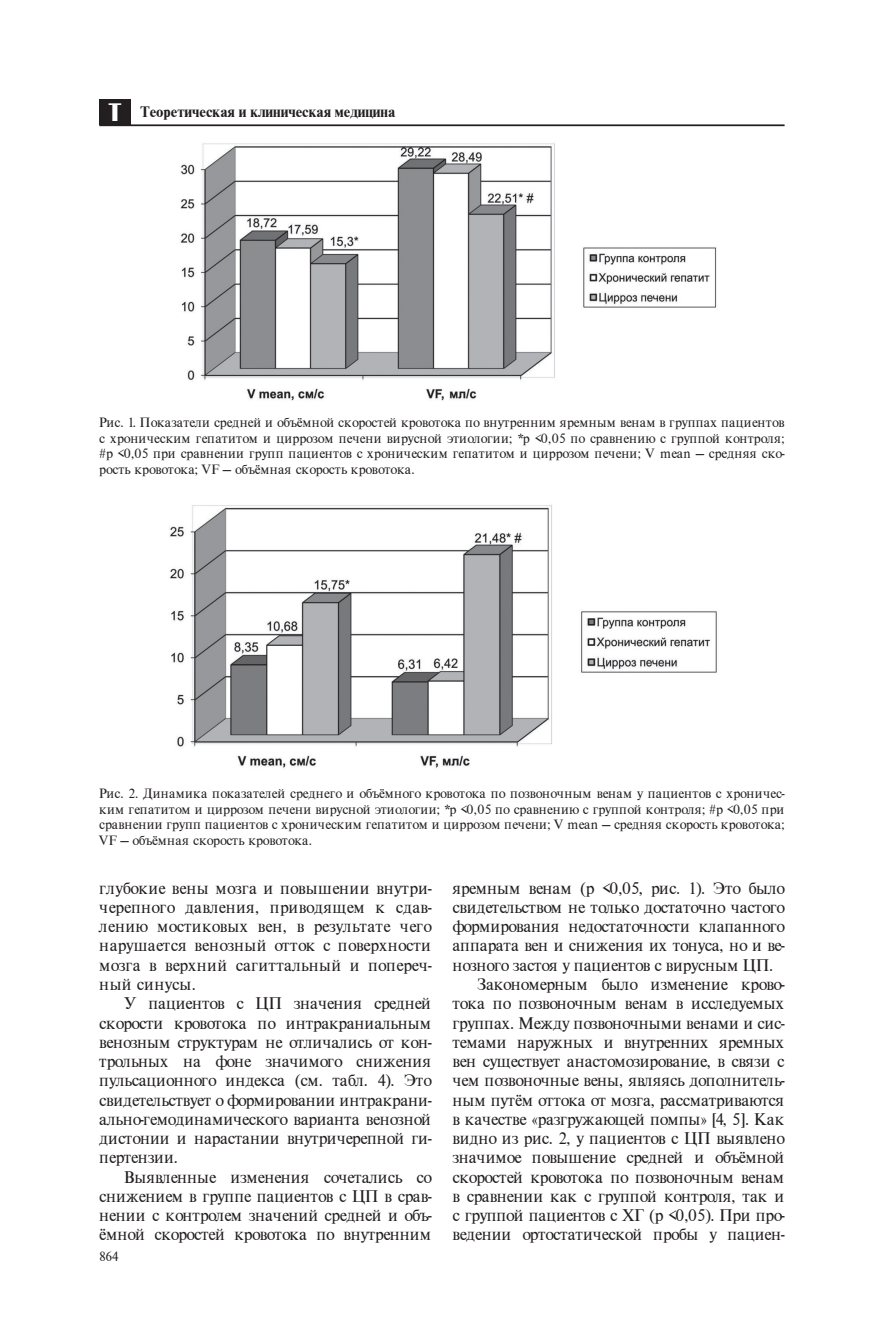
<style>
.page{position:relative;width:869px;height:1340px;background:#fff}
.page>*{position:absolute;margin:0;border:0;box-sizing:border-box;transform-origin:0 0}
.t1{font:17.5px/19.2px "Nimbus Cyr";letter-spacing:-.02em;color:#231f20;text-align:justify}
.t2{font:700 15.75px "Nimbus Cyr";color:#231f20}
.t3{font:14px/15.8px "Nimbus Cyr";color:#231f20;text-align:justify}
.s1{font-family:"TT Compact";font-weight:400;font-size:21px;color:#fff}
</style>
<div class="page">
<hr style="left:99px;top:124px;width:685px;height:2px;background:#231f20">
<div style="left:99px;top:99px;width:31px;height:25px;background:#231f20"></div>
<img style="left:180px;top:143px;width:537px;height:258px">
<img style="left:169px;top:505px;width:548px;height:264px">
<p class="t2" style="left:108px;top:102px;width:288px"><span class="s1">Т</span> Теоретическая и клиническая медицина</p>
<p class="t3" style="left:99px;top:413px;width:686px">Рис. 1. Показатели средней и объёмной скоростей кровотока по внутренним яремным венам в группах пациентов с хроническим гепатитом и циррозом печени вирусной этиологии; *р &lt;0,05 по сравнению с группой контроля; #р &lt;0,05 при сравнении групп пациентов с хроническим гепатитом и циррозом печени; V mean — средняя ско&shy;рость кровотока; VF — объёмная скорость кровотока.</p>
<p class="t3" style="left:99px;top:784px;width:686px">Рис. 2. Динамика показателей среднего и объёмного кровотока по позвоночным венам у пациентов с хроничес&shy;ким гепатитом и циррозом печени вирусной этиологии; *р &lt;0,05 по сравнению с группой контроля; #р &lt;0,05 при сравнении групп пациентов с хроническим гепатитом и циррозом печени; V mean — средняя скорость кровотока; VF — объёмная скорость кровотока.</p>
<p class="t1" style="left:99px;top:877px;width:334px">глубокие вены мозга и повышении внутри&shy;черепного давления, приводящем к сдав&shy;лению мостиковых вен, в результате чего нарушается венозный отток с поверхности мозга в верхний сагиттальный и попереч&shy;ный синусы.</p>
<p class="t1" style="left:99px;top:992px;width:333px;text-indent:25px">У пациентов с ЦП значения средней скорости кровотока по интракраниальным венозным структурам не отличались от кон&shy;трольных на фоне значимого снижения пульсационного индекса (см. табл. 4). Это свидетельствует о формировании интракрани&shy;ально-гемодинамического варианта венозной дистонии и нарастании внутричерепной ги&shy;пертензии.</p>
<p class="t1" style="left:99px;top:1166px;width:334px;text-indent:25px">Выявленные изменения сочетались со снижением в группе пациентов с ЦП в срав&shy;нении с контролем значений средней и объ&shy;ёмной скоростей кровотока по внутренним</p>
<p class="t3" style="left:99px;top:1247px;width:20px">864</p>
<p class="t1" style="left:452px;top:877px;width:333px">яремным венам (р &lt;0,05, рис. 1). Это было</p>
<p class="t1" style="left:452px;top:896px;width:333px">свидетельством не только достаточно частого</p>
<p class="t1" style="left:452px;top:915px;width:333px">формирования недостаточности клапанного</p>
<p class="t1" style="left:452px;top:935px;width:334px">аппарата вен и снижения их тонуса, но и ве-</p>
<p class="t1" style="left:452px;top:954px;width:322px">нозного застоя у пациентов с вирусным ЦП.</p>
<p class="t1" style="left:477px;top:973px;width:309px">Закономерным было изменение крово-</p>
<p class="t1" style="left:452px;top:992px;width:333px">тока по позвоночным венам в исследуемых</p>
<p class="t1" style="left:452px;top:1012px;width:333px">группах. Между позвоночными венами и сис-</p>
<p class="t1" style="left:452px;top:1031px;width:333px">темами наружных и внутренних яремных</p>
<p class="t1" style="left:452px;top:1050px;width:333px">вен существует анастомозирование, в связи с</p>
<p class="t1" style="left:452px;top:1069px;width:333px">чем позвоночные вены, являясь дополнитель-</p>
<p class="t1" style="left:452px;top:1089px;width:333px">ным путём оттока от мозга, рассматриваются</p>
<p class="t1" style="left:452px;top:1108px;width:333px">в качестве «разгружающей помпы» [4, 5]. Как</p>
<p class="t1" style="left:452px;top:1127px;width:333px">видно из рис. 2, у пациентов с ЦП выявлено</p>
<p class="t1" style="left:452px;top:1146px;width:333px">значимое повышение средней и объёмной</p>
<p class="t1" style="left:452px;top:1166px;width:333px">скоростей кровотока по позвоночным венам</p>
<p class="t1" style="left:452px;top:1185px;width:333px">в сравнении как с группой контроля, так и</p>
<p class="t1" style="left:452px;top:1204px;width:333px">с группой пациентов с ХГ (р &lt;0,05). При про-</p>
<p class="t1" style="left:452px;top:1223px;width:333px">ведении ортостатической пробы у пациен-</p>
</div>
